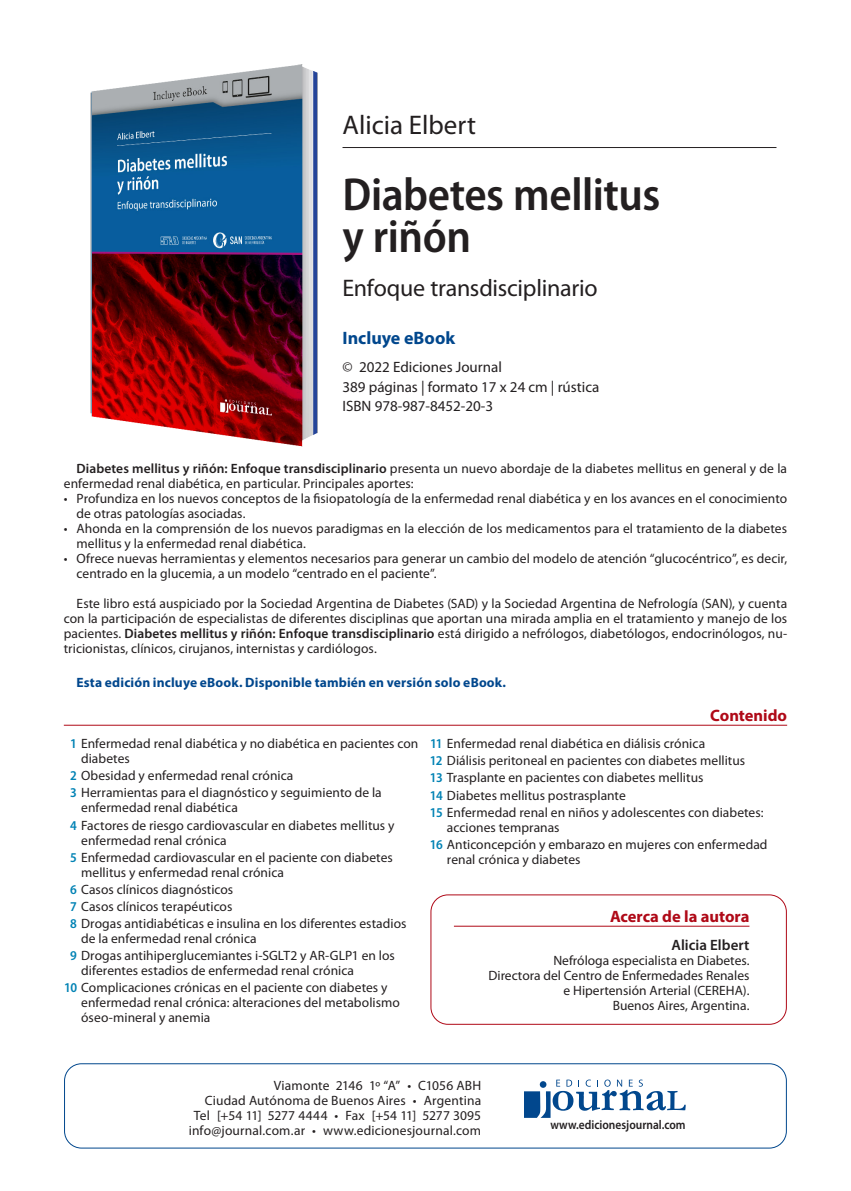
<style>
.page{position:relative;width:851px;height:1191px;background:#fff}
.page>*{position:absolute;margin:0;border:0;box-sizing:border-box;transform-origin:0 0}
.libro_tit{font:600 semi-condensed 46.5px/42px "Myriad Pro";letter-spacing:-.01em;color:#231f20}
.libro_autor{font:27px "Myriad Pro";color:#231f20}
.libro_tit_2{font:24px "Myriad Pro";letter-spacing:-.01em;color:#231f20}
.incluye_eBook{font:700 18px "Myriad Pro";color:#01478d}
.tit1{font:700 16.5px "Myriad Pro";color:#af0917}
.libro_datos{font:15px "Myriad Pro";color:#231f20}
.autor{font:600 15px "Myriad Pro";color:#231f20}
.texto{font:13.5px/15px "Myriad Pro";letter-spacing:.005em;color:#231f20}
.indice{font:13.5px/15px "Myriad Pro";letter-spacing:.005em;color:#231f20}
.pie{font:13.5px "Myriad Pro";letter-spacing:.01em;color:#231f20}
.autor_cv{font:13.5px "Myriad Pro";color:#231f20}
.texto-2{font:700 13.5px "Myriad Pro";letter-spacing:.01em;color:#01478d}
.www{font:600 12.75px "Myriad Pro";color:#231f20;scale:.9 1}
.s1{font-weight:600}
.s2{font-weight:600;font-stretch:semi-condensed;color:#0082b4}
</style>
<div class="page">
<hr style="left:64px;top:725px;width:723px;height:1px;background:#af0917">
<hr style="left:342px;top:147px;width:434px;height:1px;background:#231f20">
<div style="left:64px;top:1063px;width:722px;height:85px;border:1px solid #01478d;border-radius:17px"></div>
<svg style="left:524px;top:1079px;width:161px;height:38px"></svg>
<div style="left:539px;top:1081px;width:7px;height:6px;background:#01478d;border-radius:50%"></div>
<img style="left:90px;top:64px;width:228px;height:383px">
<div style="left:430px;top:894px;width:356px;height:130px;border:1px solid #af0917;border-radius:17px"></div>
<hr style="left:454px;top:925px;width:295px;height:1px;background:#af0917">
<p class="libro_autor" style="left:342px;top:111px;width:135px">Alicia Elbert</p>
<p class="libro_tit" style="left:342px;top:175px;width:319px">Diabetes mellitus y riñón</p>
<p class="libro_tit_2" style="left:342px;top:275px;width:257px">Enfoque transdisciplinario</p>
<p class="incluye_eBook" style="left:342px;top:326px;width:114px">Incluye eBook</p>
<p class="libro_datos" style="left:342px;top:359px;width:161px">© 2022 Ediciones Journal</p>
<p class="libro_datos" style="left:342px;top:378px;width:258px">389 páginas | formato 17 x 24 cm | rústica</p>
<p class="libro_datos" style="left:342px;top:398px;width:152px">ISBN 978-987-8452-20-3</p>
<p class="texto" style="left:64px;top:461px;width:724px;text-indent:13px"><span class="s1">Diabetes mellitus y riñón: Enfoque transdisciplinario</span> presenta un nuevo abordaje de la diabetes mellitus en general y de la enfermedad renal diabética, en particular. Principales aportes:</p>
<p class="texto" style="left:77px;top:491px;width:712px;text-indent:-13px">• Profundiza en los nuevos conceptos de la fisiopatología de la enfermedad renal diabética y en los avances en el conocimiento de otras patologías asociadas.</p>
<p class="texto" style="left:77px;top:521px;width:711px;text-indent:-13px">• Ahonda en la comprensión de los nuevos paradigmas en la elección de los medicamentos para el tratamiento de la diabetes mellitus y la enfermedad renal diabética.</p>
<p class="texto" style="left:77px;top:551px;width:712px;text-indent:-13px">• Ofrece nuevas herramientas y elementos necesarios para generar un cambio del modelo de atención “glucocéntrico”, es decir, centrado en la glucemia, a un modelo “centrado en el paciente”.</p>
<p class="texto" style="left:64px;top:596px;width:724px;text-align:justify;text-indent:13px">Este libro está auspiciado por la Sociedad Argentina de Diabetes (SAD) y la Sociedad Argentina de Nefrología (SAN), y cuenta con la participación de especialistas de diferentes disciplinas que aportan una mirada amplia en el tratamiento y manejo de los pacientes. <span class="s1">Diabetes mellitus y riñón: Enfoque transdisciplinario</span> está dirigido a nefrólogos, diabetólogos, endocrinólogos, nu&shy;tricionistas, clínicos, cirujanos, internistas y cardiólogos.</p>
<p class="texto-2" style="left:77px;top:673px;width:431px">Esta edición incluye eBook. Disponible también en versión solo eBook.</p>
<p class="indice" style="left:81px;top:736px;width:339px;text-indent:-11px"><span class="s2">1</span> Enfermedad renal diabética y no diabética en pacientes con diabetes</p>
<p class="indice" style="left:70px;top:768px;width:225px"><span class="s2">2</span> Obesidad y enfermedad renal crónica</p>
<p class="indice" style="left:81px;top:785px;width:302px;text-indent:-11px"><span class="s2">3</span> Herramientas para el diagnóstico y seguimiento de la enfermedad renal diabética</p>
<p class="indice" style="left:81px;top:817px;width:315px;text-indent:-11px"><span class="s2">4</span> Factores de riesgo cardiovascular en diabetes mellitus y enfermedad renal crónica</p>
<p class="indice" style="left:81px;top:850px;width:313px;text-indent:-11px"><span class="s2">5</span> Enfermedad cardiovascular en el paciente con diabetes mellitus y enfermedad renal crónica</p>
<p class="indice" style="left:70px;top:882px;width:165px"><span class="s2">6</span> Casos clínicos diagnósticos</p>
<p class="indice" style="left:70px;top:899px;width:164px"><span class="s2">7</span> Casos clínicos terapéuticos</p>
<p class="indice" style="left:81px;top:916px;width:327px;text-indent:-11px"><span class="s2">8</span> Drogas antidiabéticas e insulina en los diferentes estadios de la enfermedad renal crónica</p>
<p class="indice" style="left:81px;top:948px;width:315px;text-indent:-11px"><span class="s2">9</span> Drogas antihiperglucemiantes i-SGLT2 y AR-GLP1 en los diferentes estadios de enfermedad renal crónica</p>
<p class="indice" style="left:81px;top:980px;width:320px;text-indent:-17px"><span class="s2">10</span> Complicaciones crónicas en el paciente con diabetes y enfermedad renal crónica: alteraciones del metabolismo óseo-mineral y anemia</p>
<p class="tit1" style="left:710px;top:704px;width:78px">Contenido</p>
<p class="indice" style="left:430px;top:736px;width:276px"><span class="s2">11</span> Enfermedad renal diabética en diálisis crónica</p>
<p class="indice" style="left:430px;top:753px;width:317px"><span class="s2">12</span> Diálisis peritoneal en pacientes con diabetes mellitus</p>
<p class="indice" style="left:430px;top:770px;width:275px"><span class="s2">13</span> Trasplante en pacientes con diabetes mellitus</p>
<p class="indice" style="left:430px;top:787px;width:197px"><span class="s2">14</span> Diabetes mellitus postrasplante</p>
<p class="indice" style="left:447px;top:805px;width:318px;text-indent:-17px"><span class="s2">15</span> Enfermedad renal en niños y adolescentes con diabetes: acciones tempranas</p>
<p class="indice" style="left:447px;top:837px;width:322px;text-indent:-17px"><span class="s2">16</span> Anticoncepción y embarazo en mujeres con enfermedad renal crónica y diabetes</p>
<p class="tit1" style="left:610px;top:905px;width:141px">Acerca de la autora</p>
<p class="autor" style="left:671px;top:937px;width:79px">Alicia Elbert</p>
<p class="autor_cv" style="left:553px;top:953px;width:197px">Nefróloga especialista en Diabetes.</p>
<p class="autor_cv" style="left:488px;top:968px;width:262px">Directora del Centro de Enfermedades Renales</p>
<p class="autor_cv" style="left:563px;top:983px;width:187px">e Hipertensión Arterial (CEREHA).</p>
<p class="autor_cv" style="left:612px;top:998px;width:138px">Buenos Aires, Argentina.</p>
<p class="pie" style="left:274px;top:1077px;width:209px">Viamonte 2146 1º “A” • C1056 ABH</p>
<p class="pie" style="left:205px;top:1092px;width:278px">Ciudad Autónoma de Buenos Aires • Argentina</p>
<p class="pie" style="left:194px;top:1107px;width:289px">Tel [+54 11] 5277 4444 • Fax [+54 11] 5277 3095</p>
<p class="pie" style="left:189px;top:1122px;width:294px">info@journal.com.ar • www.edicionesjournal.com</p>
<p class="www" style="left:550px;top:1117px;width:152px">www.edicionesjournal.com</p>
</div>
